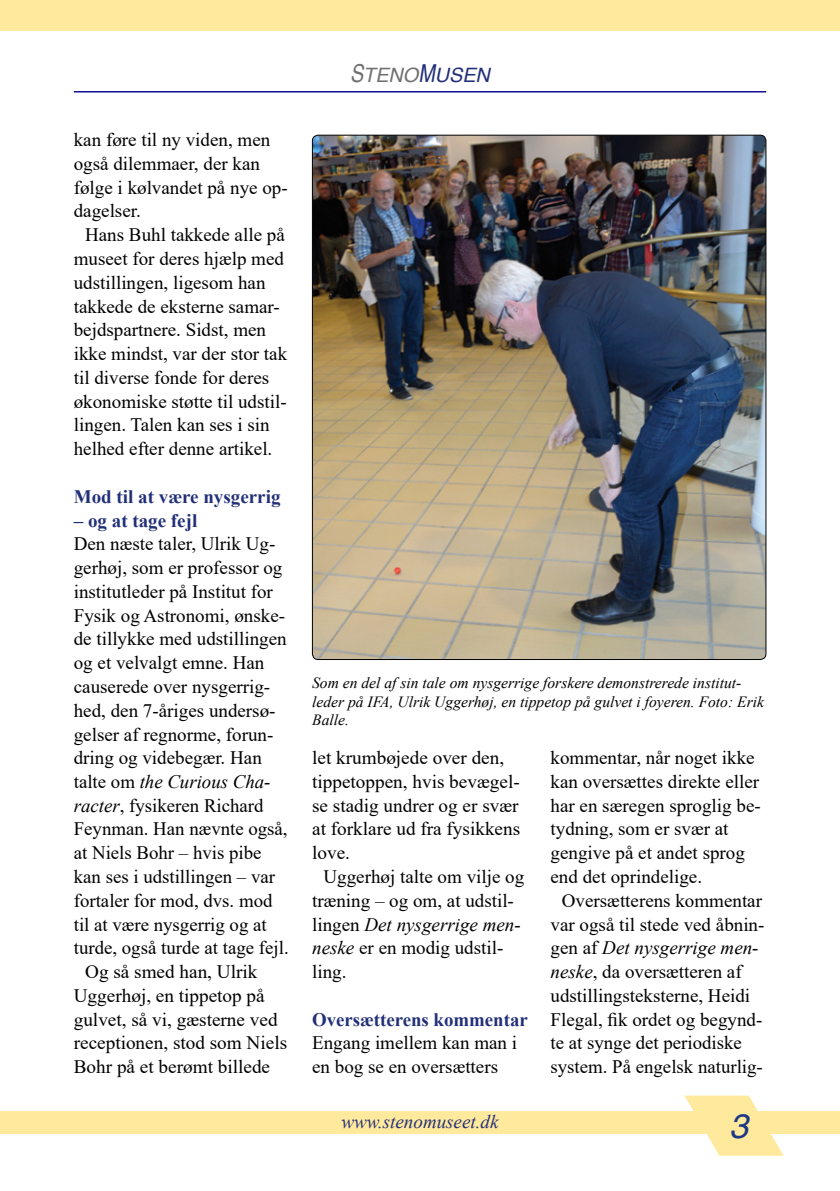
<style>
.page{position:relative;width:840px;height:1191px;background:#fff}
.page>*{position:absolute;margin:0;border:0;box-sizing:border-box;transform-origin:0 0}
.t1{font:italic 34px "Helvetica";color:#1c3886}
.t2{font:italic 19.8px "Helvetica";color:#72706f}
.t3{font:19px/23.8px "Times New Roman";color:#000}
.t4{font:italic 19px "Times New Roman";color:#000}
.t5{font:700 19px "Times New Roman";color:#222f79}
.t6{font:italic 19px "Times New Roman";color:#222f79}
.t7{font:italic 15.6px/18.6px "Times New Roman";color:#000}
.s1{font-style:normal}
.s2{font-style:italic}
.s3{font-size:24.8px}
.s4{font-size:24.8px;color:#222f79}
.s5{color:#222f79}
</style>
<div class="page">
<hr style="left:74px;top:91px;width:691px;height:1px;background:#00008b">
<div style="left:0;top:1111px;width:839px;height:23px;background:#ffe99c"></div>
<div style="left:0;top:0;width:839px;height:30px;background:#ffe99c"></div>
<svg style="left:685px;top:1095px;width:98px;height:60px"></svg>
<img style="left:312px;top:135px;width:453px;height:524px">
<p class="t3" style="left:74px;top:127px;width:198px">kan føre til ny viden, men</p>
<p class="t3" style="left:74px;top:151px;width:188px">også dilemmaer, der kan</p>
<p class="t3" style="left:74px;top:175px;width:215px">følge i kølvandet på nye op-</p>
<p class="t3" style="left:74px;top:199px;width:68px">dagelser.</p>
<p class="t3" style="left:85px;top:222px;width:201px">Hans Buhl takkede alle på</p>
<p class="t3" style="left:74px;top:246px;width:212px">museet for deres hjælp med</p>
<p class="t3" style="left:74px;top:270px;width:193px">udstillingen, ligesom han</p>
<p class="t3" style="left:74px;top:294px;width:207px">takkede de eksterne samar-</p>
<p class="t3" style="left:74px;top:317px;width:194px">bejdspartnere. Sidst, men</p>
<p class="t3" style="left:74px;top:341px;width:215px">ikke mindst, var der stor tak</p>
<p class="t3" style="left:74px;top:365px;width:197px">til diverse fonde for deres</p>
<p class="t3" style="left:74px;top:389px;width:214px">økonomiske støtte til udstil-</p>
<p class="t3" style="left:74px;top:412px;width:197px">lingen. Talen kan ses i sin</p>
<p class="t3" style="left:74px;top:436px;width:200px">helhed efter denne artikel.</p>
<p class="t5" style="left:74px;top:483px;width:208px">Mod til at være nysgerrig</p>
<p class="t5" style="left:74px;top:506px;width:125px">– og at tage fejl</p>
<p class="t3" style="left:74px;top:531px;width:201px">Den næste taler, Ulrik Ug-</p>
<p class="t3" style="left:74px;top:555px;width:210px">gerhøj, som er professor og</p>
<p class="t3" style="left:74px;top:579px;width:200px">institutleder på Institut for</p>
<p class="t3" style="left:74px;top:603px;width:213px">Fysik og Astronomi, ønske-</p>
<p class="t3" style="left:74px;top:626px;width:214px">de tillykke med udstillingen</p>
<p class="t3" style="left:74px;top:650px;width:192px">og et velvalgt emne. Han</p>
<p class="t3" style="left:74px;top:674px;width:198px">causerede over nysgerrig-</p>
<p class="t3" style="left:74px;top:698px;width:203px">hed, den 7-åriges undersø-</p>
<p class="t3" style="left:74px;top:721px;width:201px">gelser af regnorme, forun-</p>
<p class="t3" style="left:74px;top:745px;width:189px">dring og videbegær. Han</p>
<p class="t4" style="left:74px;top:768px;width:197px"><span class="s1">talte om</span> the Curious Cha-</p>
<p class="t3" style="left:74px;top:792px;width:191px"><span class="s2">racter</span>, fysikeren Richard</p>
<p class="t3" style="left:74px;top:816px;width:215px">Feynman. Han nævnte også,</p>
<p class="t3" style="left:74px;top:840px;width:189px">at Niels Bohr – hvis pibe</p>
<p class="t3" style="left:74px;top:864px;width:203px">kan ses i udstillingen – var</p>
<p class="t3" style="left:74px;top:888px;width:200px">fortaler for mod, dvs. mod</p>
<p class="t3" style="left:74px;top:911px;width:194px">til at være nysgerrig og at</p>
<p class="t3" style="left:74px;top:935px;width:216px">turde, også turde at tage fejl.</p>
<p class="t3" style="left:85px;top:959px;width:174px">Og så smed han, Ulrik</p>
<p class="t3" style="left:74px;top:983px;width:192px">Uggerhøj, en tippetop på</p>
<p class="t3" style="left:74px;top:1006px;width:205px">gulvet, så vi, gæsterne ved</p>
<p class="t3" style="left:74px;top:1030px;width:215px">receptionen, stod som Niels</p>
<p class="t3" style="left:74px;top:1054px;width:198px">Bohr på et berømt billede</p>
<p class="t2" style="left:350px;top:64px;width:141px"><span class="s3">S</span>TENO<span class="s4">M</span><span class="s5">USEN</span></p>
<p class="t7" style="left:312px;top:673px;width:453px">Som en del af sin tale om nysgerrige forskere demonstrerede institut&shy;leder på IFA, Ulrik Uggerhøj, en tippetop på gulvet i foyeren. Foto: Erik<br>Balle.</p>
<p class="t3" style="left:312px;top:745px;width:193px">let krumbøjede over den,</p>
<p class="t3" style="left:312px;top:769px;width:209px">tippetoppen, hvis bevægel-</p>
<p class="t3" style="left:312px;top:793px;width:208px">se stadig undrer og er svær</p>
<p class="t3" style="left:312px;top:816px;width:209px">at forklare ud fra fysikkens</p>
<p class="t3" style="left:312px;top:840px;width:39px">love.</p>
<p class="t3" style="left:323px;top:864px;width:202px">Uggerhøj talte om vilje og</p>
<p class="t3" style="left:312px;top:888px;width:203px">træning – og om, at udstil-</p>
<p class="t4" style="left:312px;top:911px;width:210px"><span class="s1">lingen</span> Det nysgerrige men-</p>
<p class="t3" style="left:312px;top:935px;width:193px"><span class="s2">neske</span> er en modig udstil-</p>
<p class="t3" style="left:312px;top:959px;width:36px">ling.</p>
<p class="t5" style="left:312px;top:1005px;width:217px">Oversætterens kommentar</p>
<p class="t3" style="left:312px;top:1030px;width:206px">Engang imellem kan man i en bog se en oversætters</p>
<p class="t3" style="left:550px;top:745px;width:205px">kommentar, når noget ikke</p>
<p class="t3" style="left:550px;top:769px;width:210px">kan oversættes direkte eller</p>
<p class="t3" style="left:550px;top:793px;width:211px">har en særegen sproglig be-</p>
<p class="t3" style="left:550px;top:816px;width:179px">tydning, som er svær at</p>
<p class="t3" style="left:550px;top:840px;width:196px">gengive på et andet sprog</p>
<p class="t3" style="left:550px;top:864px;width:153px">end det oprindelige.</p>
<p class="t3" style="left:561px;top:888px;width:201px">Oversætterens kommentar</p>
<p class="t3" style="left:550px;top:911px;width:215px">var også til stede ved åbnin-</p>
<p class="t4" style="left:550px;top:935px;width:209px"><span class="s1">gen af</span> Det nysgerrige men-</p>
<p class="t3" style="left:550px;top:959px;width:192px"><span class="s2">neske</span>, da oversætteren af</p>
<p class="t3" style="left:550px;top:983px;width:201px">udstillingsteksterne, Heidi</p>
<p class="t3" style="left:550px;top:1006px;width:213px">Flegal, fik ordet og begynd-</p>
<p class="t3" style="left:550px;top:1030px;width:193px">te at synge det periodiske</p>
<p class="t3" style="left:550px;top:1054px;width:214px">system. På engelsk naturlig-</p>
<p class="t6" style="left:341px;top:1108px;width:158px">www.stenomuseet.dk</p>
<h1 class="t1" style="left:728px;top:1106px;width:20px">3</h1>
</div>
